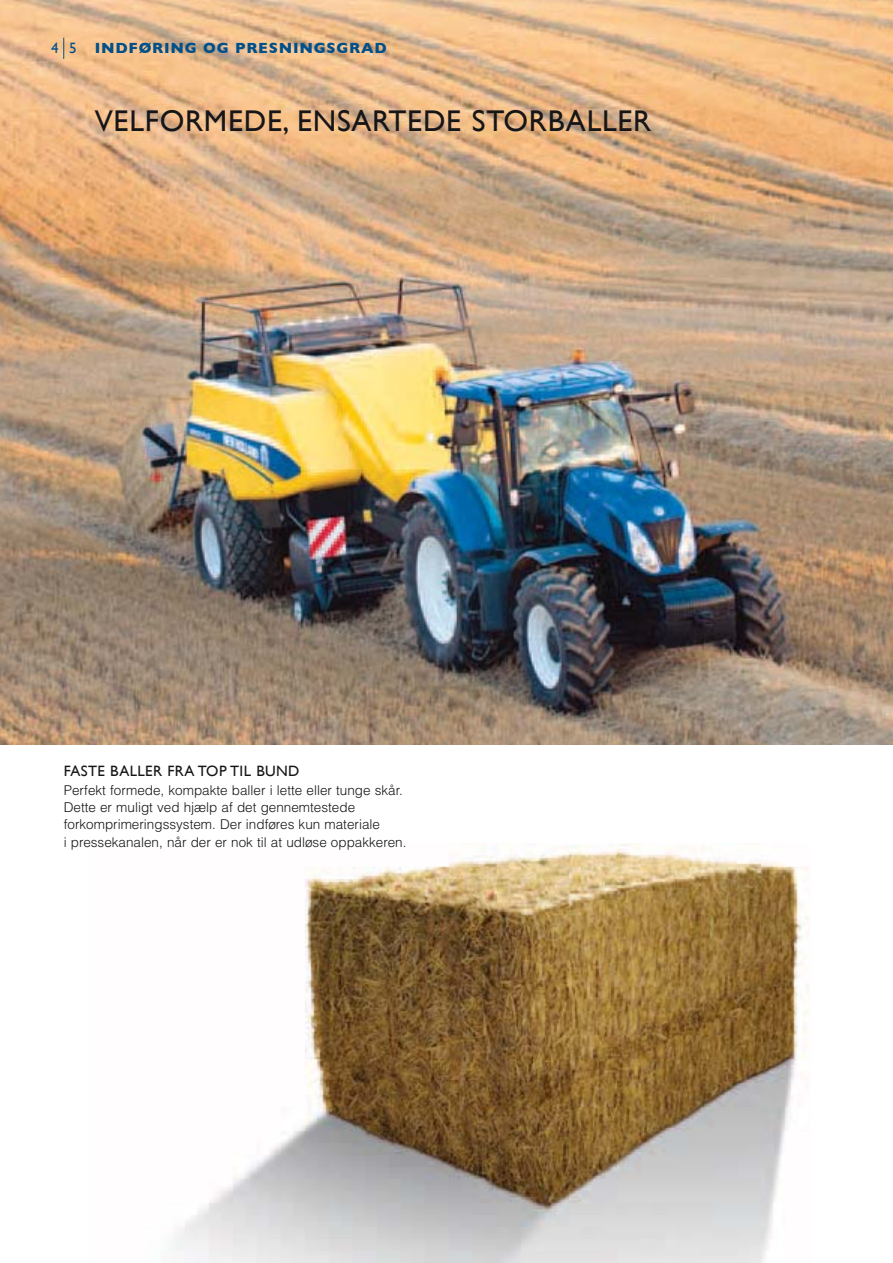
<style>
.page{position:relative;width:893px;height:1263px;background:#fff}
.page>*{position:absolute;margin:0;border:0;box-sizing:border-box;transform-origin:0 0}
.t1{font:30px "Gill Sans";letter-spacing:.025em;color:#161619}
.t2{font:15px "Gill Sans";letter-spacing:.025em;color:#161619}
.t3{font:700 15px "Gill Sans";letter-spacing:.05em;color:#00508a}
.t4{font:15px "Gill Sans";color:#00508a}
.t5{font:300 13.5px/17.2px "Helvetica";color:#161619}
</style>
<div class="page">
<img style="left:169px;top:843px;width:640px;height:420px">
<img style="left:0;top:0;width:893px;height:744px">
<svg style="left:63px;top:38px;width:1px;height:21px"></svg>
<p class="t4" style="left:51px;top:39px;width:27px">4 5</p>
<p class="t3" style="left:95px;top:39px;width:293px">INDFØRING OG PRESNINGSGRAD</p>
<h1 class="t1" style="left:95px;top:104px;width:558px">VELFORMEDE, ENSARTEDE STORBALLER</h1>
<p class="t2" style="left:64px;top:762px;width:237px">FASTE BALLER FRA TOP TIL BUND</p>
<p class="t5" style="left:64px;top:783px;width:344px">Perfekt formede, kompakte baller i lette eller tunge skår.<br>Dette er muligt ved hjælp af det gennemtestede forkomprimeringssystem. Der indføres kun materiale<br>i pressekanalen, når der er nok til at udløse oppakkeren.</p>
</div>
